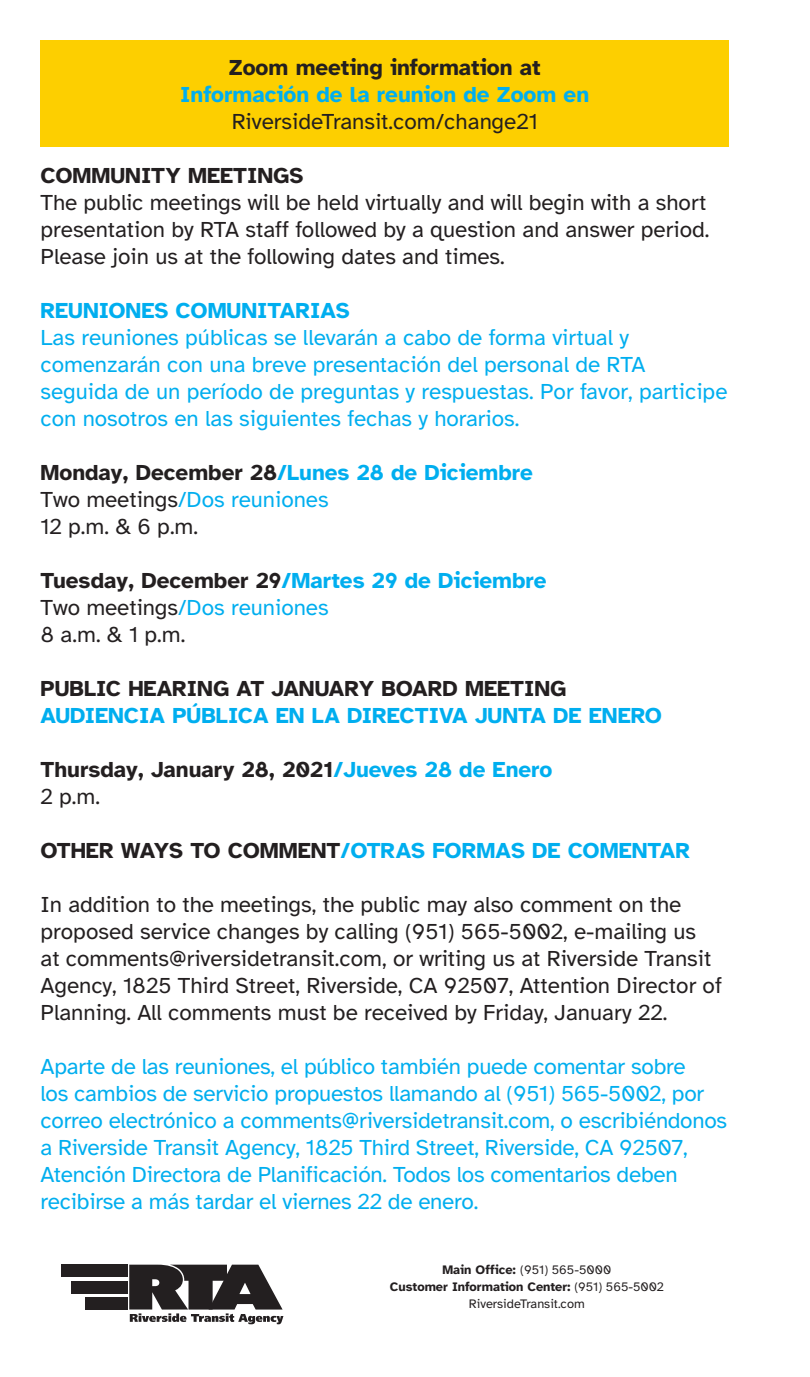
<style>
.page{position:relative;width:810px;height:1377px;background:#fff}
.page>*{position:absolute;margin:0;border:0;box-sizing:border-box;transform-origin:0 0}
.t1{font:22.5px/27px "Atkinson Hyperlegible";letter-spacing:-.01em;color:#00aeef}
.t2{font:22.5px/27px "Atkinson Hyperlegible";color:#231f20}
.t3{font:700 22.5px "Atkinson Hyperlegible";color:#00aeef}
.t4{font:700 22.5px "Atkinson Hyperlegible";color:#231f20}
.t5{font:12.83px "Atkinson Hyperlegible";color:#231f20}
.t6{font:700 12.83px "Atkinson Hyperlegible";color:#231f20}
.s1{color:#231f20}
.s2{color:#00aeef}
.s3{font-weight:700}
.s4{font-weight:400}
</style>
<div class="page">
<div style="left:40px;top:40px;width:689px;height:107px;background:#fdcf00"></div>
<div style="left:72px;top:1281px;width:56px;height:12px;background:#231f20"></div>
<div style="left:62px;top:1265px;width:66px;height:12px;background:#231f20"></div>
<div style="left:86px;top:1297px;width:42px;height:13px;background:#231f20"></div>
<svg style="left:129px;top:1265px;width:154px;height:59px"></svg>
<p class="t4" style="left:229px;top:54px;width:313px">Zoom meeting information at</p>
<p class="t3" style="left:180px;top:81px;width:411px">Información de la reunion de Zoom en</p>
<p class="t2" style="left:232px;top:108px;width:308px">RiversideTransit.com/change21</p>
<p class="t4" style="left:40px;top:162px;width:264px">COMMUNITY MEETINGS</p>
<p class="t2" style="left:40px;top:189px;width:670px">The public meetings will be held virtually and will begin with a short presentation by RTA staff followed by a question and answer period.<br>Please join us at the following dates and times.</p>
<p class="t3" style="left:40px;top:297px;width:311px">REUNIONES COMUNITARIAS</p>
<p class="t1" style="left:40px;top:324px;width:689px">Las reuniones públicas se llevarán a cabo de forma virtual y comenzarán con una breve presentación del personal de RTA seguida de un período de preguntas y respuestas. Por favor, participe con nosotros en las siguientes fechas y horarios.</p>
<p class="t3" style="left:40px;top:459px;width:494px"><span class="s1">Monday, December 28</span>/Lunes 28 de Diciembre</p>
<p class="t1" style="left:40px;top:486px;width:290px"><span class="s1">Two meetings</span>/Dos reuniones</p>
<p class="t2" style="left:40px;top:513px;width:159px">12 p.m. &amp; 6 p.m.</p>
<p class="t3" style="left:40px;top:567px;width:508px"><span class="s1">Tuesday, December 29</span>/Martes 29 de Diciembre</p>
<p class="t1" style="left:40px;top:594px;width:290px"><span class="s1">Two meetings</span>/Dos reuniones</p>
<p class="t2" style="left:40px;top:621px;width:146px">8 a.m. &amp; 1 p.m.</p>
<p class="t4" style="left:40px;top:675px;width:527px">PUBLIC HEARING AT JANUARY BOARD MEETING</p>
<p class="t3" style="left:40px;top:702px;width:623px">AUDIENCIA PÚBLICA EN LA DIRECTIVA JUNTA DE ENERO</p>
<p class="t4" style="left:40px;top:756px;width:513px">Thursday, January 28, 2021<span class="s2">/Jueves 28 de Enero</span></p>
<p class="t2" style="left:40px;top:783px;width:61px">2 p.m.</p>
<p class="t3" style="left:40px;top:837px;width:651px"><span class="s1">OTHER WAYS TO COMMENT</span>/OTRAS FORMAS DE COMENTAR</p>
<p class="t2" style="left:40px;top:891px;width:683px">In addition to the meetings, the public may also comment on the proposed service changes by calling (951) 565-5002, e-mailing us<br>at comments@riversidetransit.com, or writing us at Riverside Transit Agency, 1825 Third Street, Riverside, CA 92507, Attention Director of Planning. All comments must be received by Friday, January 22.</p>
<p class="t1" style="left:40px;top:1053px;width:688px">Aparte de las reuniones, el público también puede comentar sobre<br>los cambios de servicio propuestos llamando al (951) 565-5002, por correo electrónico a comments@riversidetransit.com, o escribiéndonos a Riverside Transit Agency, 1825 Third Street, Riverside, CA 92507, Atención Directora de Planificación. Todos los comentarios deben recibirse a más tardar el viernes 22 de enero.</p>
<p class="t5" style="left:442px;top:1262px;width:170px"><span class="s3">Main Office:</span> (951) 565-5000</p>
<p class="t6" style="left:390px;top:1279px;width:276px">Customer Information Center: <span class="s4">(951) 565-5002</span></p>
<p class="t5" style="left:469px;top:1296px;width:117px">RiversideTransit.com</p>
</div>
